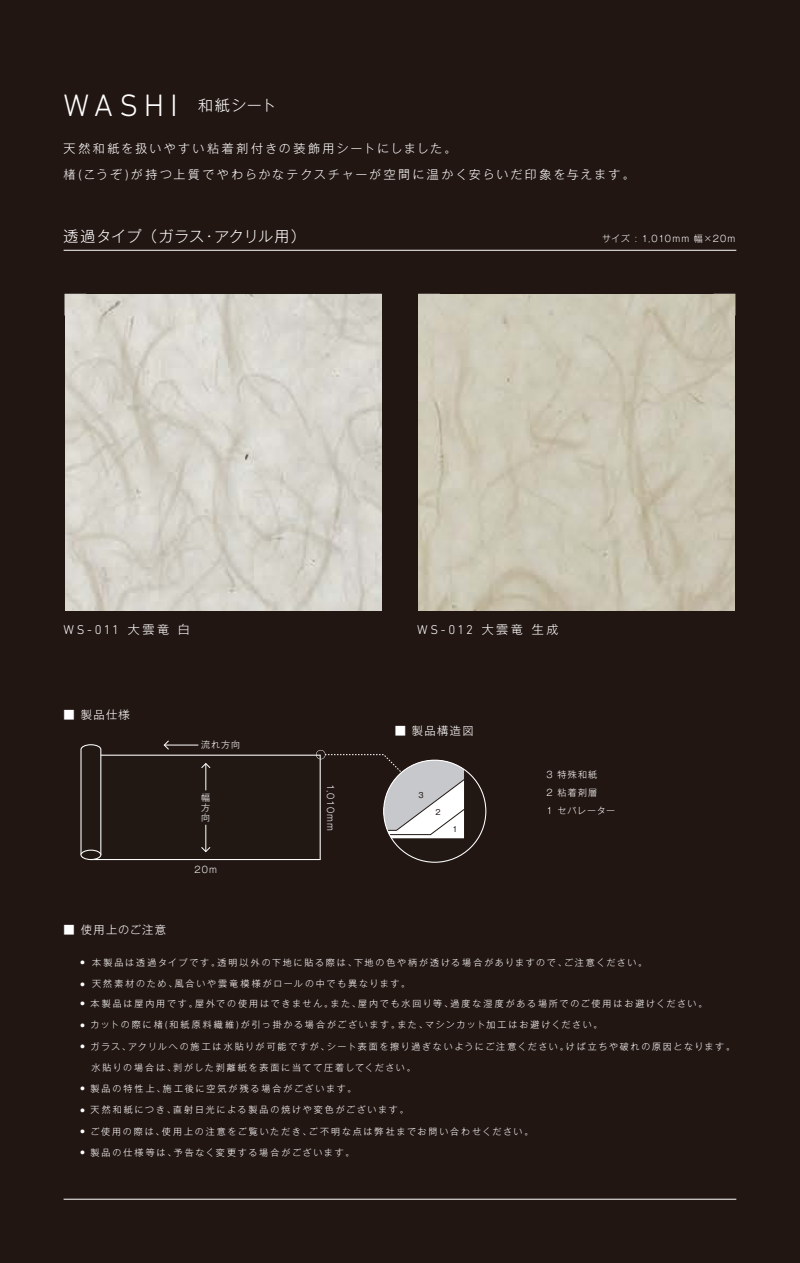
<style>
.page{position:relative;width:800px;height:1263px;background:#fff}
.page>*{position:absolute;margin:0;border:0;box-sizing:border-box;transform-origin:0 0}
.t1{font:300 31.5px "DIN Next LT Pro";letter-spacing:.18em;color:#fff}
.t2{font:300 15px "Gothic MB101 Pro";letter-spacing:.005em;color:#fff}
.t3{font:300 12.9px "DIN Next LT Pro";letter-spacing:.17em;color:#fff}
.t4{font:300 12px/25.5px "Gothic MB101 Pro";letter-spacing:.17em;color:#fff}
.t5{font:300 11.25px "Gothic MB101 Pro";letter-spacing:.12em;color:#fff}
.t6{font:300 11.25px "Gothic MB101 Pro";letter-spacing:.095em;color:#fff}
.t7{font:300 9px/9.9px "Gothic MB101 Pro";letter-spacing:.19em;color:#fff;text-align:justify}
.t8{font:300 9px "Gothic MB101 Pro";letter-spacing:.21em;color:#fff}
.t9{font:300 9px/18px "Gothic MB101 Pro";letter-spacing:.11em;color:#fff}
.t10{font:300 9px "Gothic MB101 Pro";letter-spacing:.095em;color:#fff}
.t11{font:7.5px "Gothic MB101 Pro";color:#211814}
.s1{font-family:"Gothic MB101 Pro";font-size:12px}
</style>
<div class="page">
<div style="left:0;top:0;width:799px;height:1263px;background:#221612"></div>
<svg style="left:734px;top:294px;width:1px;height:22px"></svg>
<img style="left:65px;top:294px;width:316px;height:316px">
<img style="left:418px;top:294px;width:316px;height:316px">
<h1 class="t1" style="left:64px;top:87px;width:214px">WASHI <sup>和紙シート</sup></h1>
<h3 class="t4" style="left:64px;top:134px;width:572px">天然和紙を扱いやすい粘着剤付きの装飾用シートにしました。<br>楮(こうぞ)が持つ上質でやわらかなテクスチャーが空間に温かく安らいだ印象を与えます。</h3>
<h2 class="t2" style="left:64px;top:224px;width:244px">透過タイプ （ガラス・アクリル用）</h2>
<p class="t10" style="left:602px;top:231px;width:135px">サイズ : 1,010mm 幅×20m</p>
<h3 class="t3" style="left:64px;top:622px;width:128px">WS-011 <span class="s1">大雲竜 白</span></h3>
<h3 class="t3" style="left:417px;top:622px;width:143px">WS-012 <span class="s1">大雲竜 生成</span></h3>
<p class="t5" style="left:64px;top:705px;width:68px">■ 製品仕様</p>
<p class="t7" style="left:201px;top:739px;width:41px">流れ方向</p>
<p class="t5" style="left:394px;top:721px;width:80px">■ 製品構造図</p>
<p class="t6" style="left:64px;top:920px;width:104px">■ 使用上のご注意</p>
<p class="t7" style="left:201px;top:791px;width:10px">幅方向</p>
<p class="t7" style="left:194px;top:863px;width:24px">20m</p>
<p class="t7" style="left:336px;top:784px;width:49px;rotate:90deg">1,010mm</p>
<p class="t11" style="left:418px;top:789px;width:7px">3</p>
<p class="t11" style="left:435px;top:806px;width:7px">2</p>
<p class="t11" style="left:452px;top:823px;width:7px">1</p>
<p class="t9" style="left:546px;top:764px;width:70px">3 特殊和紙<br>2 粘着剤層<br>1 セパレーター</p>
<p class="t7" style="left:81px;top:956px;width:568px"><sup>●</sup> 本製品は透過タイプです。透明以外の下地に貼る際は、下地の色や柄が透ける場合がありますので、ご注意ください。</p>
<p class="t7" style="left:81px;top:978px;width:331px"><sup>●</sup> 天然素材のため、風合いや雲竜模様がロールの中でも異なります。</p>
<p class="t7" style="left:81px;top:997px;width:628px"><sup>●</sup> 本製品は屋内用です。屋外での使用はできません。また、屋内でも水回り等、過度な湿度がある場所でのご使用はお避けください。</p>
<p class="t7" style="left:81px;top:1019px;width:523px"><sup>●</sup> カットの際に楮(和紙原料繊維)が引っ掛かる場合がございます。また、マシンカット加工はお避けください。</p>
<p class="t7" style="left:81px;top:1040px;width:655px"><sup>●</sup> ガラス、アクリルへの施工は水貼りが可能ですが、シート表面を擦り過ぎないようにご注意ください。けば立ちや破れの原因となります。</p>
<p class="t7" style="left:81px;top:1061px;width:336px">　水貼りの場合は、剥がした剥離紙を表面に当てて圧着してください。</p>
<p class="t8" style="left:81px;top:1081px;width:277px"><sup>●</sup> 製品の特性上、施工後に空気が残る場合がございます。</p>
<p class="t7" style="left:81px;top:1104px;width:329px"><sup>●</sup> 天然和紙につき、直射日光による製品の焼けや変色がございます。</p>
<p class="t7" style="left:81px;top:1125px;width:454px"><sup>●</sup> ご使用の際は、使用上の注意をご覧いただき、ご不明な点は弊社までお問い合わせください。</p>
<p class="t7" style="left:81px;top:1146px;width:275px"><sup>●</sup> 製品の仕様等は、予告なく変更する場合がございます。</p>
</div>
